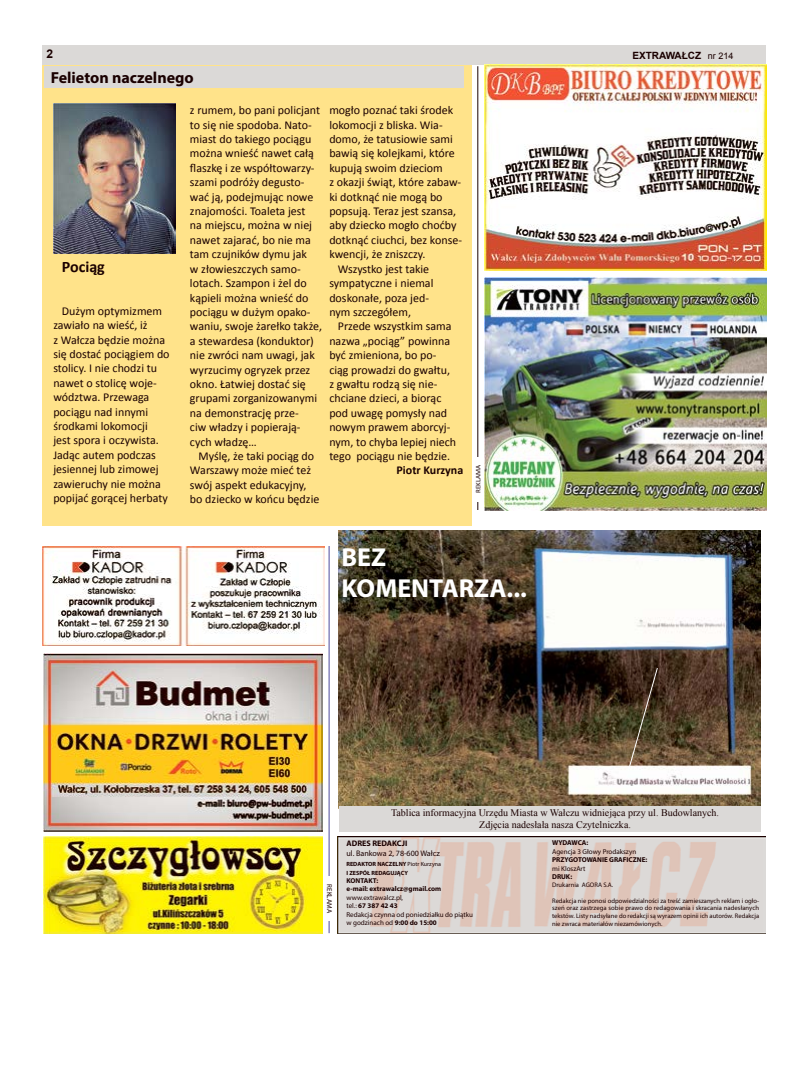
<style>
.page{position:relative;width:794px;height:1092px;background:#fff}
.page>*{position:absolute;margin:0;border:0;box-sizing:border-box;transform-origin:0 0}
.t1{font:700 26.1px/31.3px "Myriad Pro";color:#fff}
.t2{font:700 16px "Myriad Pro";color:#1a0000}
.t3{font:700 16px "Calibri";color:#1a0000}
.t4{font:12px/14.4px "Calibri";color:#1a0000}
.t5{font:700 12px "Calibri";color:#1a0000}
.t6{font:700 12px "Arial";color:#1a0000}
.t7{font:10px/12px "Times New Roman";color:#1a0000;text-align:center}
.t8{font:700 10px "Arial";color:#1a0000}
.t9{font:8px "Myriad Pro";color:#1a0000}
.t10{font:700 8px "Myriad Pro";color:#1a0000}
.t11{font:7px/8.4px "Myriad Pro";color:#1a0000}
.t12{font:700 7px/8.4px "Myriad Pro";color:#1a0000}
.t13{font:7px "Calibri";color:#1a0000}
.t14{font:6.5px/7.8px "Myriad Pro";color:#1a0000;text-align:justify}
.t15{font:700 6px/8.4px "Myriad Pro";color:#1a0000}
.s1{font-weight:400;font-size:9px}
.s2{font-weight:400}
.s3{font-weight:700}
</style>
<div class="page">
<div style="left:43px;top:45px;width:722px;height:19px;background:#dbd9d7"></div>
<div style="left:42px;top:65px;width:429px;height:460px;background:#ffe38a"></div>
<div style="left:44px;top:67px;width:419px;height:21px;background:#dbd9d7"></div>
<hr style="left:477px;top:66px;width:1px;height:444px;background:#1a0000">
<div style="left:475px;top:457px;width:5px;height:44px;background:#fff"></div>
<hr style="left:329px;top:546px;width:1px;height:387px;background:#4d4a9d">
<div style="left:327px;top:876px;width:5px;height:44px;background:#fff"></div>
<img style="left:43px;top:653px;width:279px;height:178px">
<img style="left:44px;top:836px;width:278px;height:97px">
<img style="left:43px;top:546px;width:281px;height:99px">
<img style="left:338px;top:836px;width:427px;height:97px">
<img style="left:485px;top:64px;width:281px;height:207px">
<img style="left:485px;top:278px;width:281px;height:232px">
<img style="left:53px;top:103px;width:123px;height:150px">
<img style="left:339px;top:530px;width:421px;height:275px">
<svg style="left:625px;top:666px;width:33px;height:113px;background:#665745"></svg>
<div style="left:339px;top:805px;width:421px;height:26px;background:#dbd9d7"></div>
<p class="t6" style="left:46px;top:46px;width:8px">2</p>
<p class="t8" style="left:632px;top:49px;width:103px">EXTRAWAŁCZ <span class="s1">nr 214</span></p>
<h2 class="t2" style="left:51px;top:67px;width:145px">Felieton naczelnego</h2>
<h2 class="t3" style="left:62px;top:256px;width:44px">Pociąg</h2>
<p class="t4" style="left:53px;top:303px;width:118px;text-indent:9px">Dużym optymizmem zawiało na wieść, iż<br>z Wałcza będzie można się dostać pociągiem do stolicy. I nie chodzi tu nawet o stolicę woje&shy;wództwa. Przewaga pociągu nad innymi środkami lokomocji<br>jest spora i oczywista.<br>Jadąc autem podczas jesiennej lub zimowej zawieruchy nie można popijać gorącej herbaty</p>
<p class="t4" style="left:190px;top:103px;width:134px">z rumem, bo pani policjant to się nie spodoba. Nato&shy;miast do takiego pociągu można wnieść nawet całą flaszkę i ze współtowarzy&shy;szami podróży degusto&shy;wać ją, podejmując nowe znajomości. Toaleta jest<br>na miejscu, można w niej nawet zajarać, bo nie ma tam czujników dymu jak<br>w złowieszczych samo&shy;lotach. Szampon i żel do kąpieli można wnieść do pociągu w dużym opako&shy;waniu, swoje żarełko także, a stewardesa (konduktor) nie zwróci nam uwagi, jak wyrzucimy ogryzek przez okno. Łatwiej dostać się grupami zorganizowanymi na demonstrację prze-<br>ciw władzy i popierają&shy;cych władzę…</p>
<p class="t4" style="left:190px;top:449px;width:131px;text-indent:9px">Myślę, że taki pociąg do<br>Warszawy może mieć też swój aspekt edukacyjny, bo dziecko w końcu będzie</p>
<p class="t4" style="left:329px;top:103px;width:125px">mogło poznać taki środek</p>
<p class="t4" style="left:329px;top:117px;width:115px">lokomocji z bliska. Wia-</p>
<p class="t4" style="left:329px;top:132px;width:125px">domo, że tatusiowie sami</p>
<p class="t4" style="left:329px;top:146px;width:127px">bawią się kolejkami, które</p>
<p class="t4" style="left:329px;top:161px;width:115px">kupują swoim dzieciom</p>
<p class="t4" style="left:329px;top:175px;width:133px">z okazji świąt, które zabaw-</p>
<p class="t4" style="left:329px;top:189px;width:115px">ki dotknąć nie mogą bo</p>
<p class="t4" style="left:329px;top:204px;width:128px">popsują. Teraz jest szansa,</p>
<p class="t4" style="left:329px;top:218px;width:129px">aby dziecko mogło choćby</p>
<p class="t4" style="left:329px;top:233px;width:134px">dotknąć ciuchci, bez konse-</p>
<p class="t4" style="left:329px;top:247px;width:97px">kwencji, że zniszczy.</p>
<p class="t4" style="left:338px;top:261px;width:93px">Wszystko jest takie</p>
<p class="t4" style="left:329px;top:276px;width:106px">sympatyczne i niemal</p>
<p class="t4" style="left:329px;top:290px;width:101px">doskonałe, poza jed-</p>
<p class="t4" style="left:329px;top:305px;width:83px">nym szczegółem,</p>
<p class="t4" style="left:338px;top:319px;width:115px">Przede wszystkim sama</p>
<p class="t4" style="left:329px;top:333px;width:122px">nazwa „pociąg” powinna</p>
<p class="t4" style="left:329px;top:348px;width:109px">być zmieniona, bo po-</p>
<p class="t4" style="left:329px;top:362px;width:122px">ciąg prowadzi do gwałtu,</p>
<p class="t4" style="left:329px;top:377px;width:109px">z gwałtu rodzą się nie-</p>
<p class="t4" style="left:329px;top:391px;width:114px">chciane dzieci, a biorąc</p>
<p class="t4" style="left:329px;top:405px;width:119px">pod uwagę pomysły nad</p>
<p class="t4" style="left:329px;top:420px;width:123px">nowym prawem aborcyj-</p>
<p class="t4" style="left:329px;top:434px;width:128px">nym, to chyba lepiej niech</p>
<p class="t4" style="left:329px;top:449px;width:122px">tego pociągu nie będzie.</p>
<p class="t5" style="left:396px;top:462px;width:68px">Piotr Kurzyna</p>
<p class="t13" style="left:474px;top:493px;width:29px;rotate:-90deg">REKLAMA</p>
<h1 class="t1" style="left:341px;top:540px;width:187px">BEZ<br>KOMENTARZA...</h1>
<p class="t11" style="left:334px;top:884px;width:30px;rotate:90deg">REKLAMA</p>
<p class="t7" style="left:391px;top:806px;width:329px">Tablica informacyjna Urzędu Miasta w Wałczu widniejąca przy ul. Budowlanych.<br>Zdjęcia nadesłała nasza Czytelniczka.</p>
<p class="t10" style="left:346px;top:838px;width:62px">ADRES REDAKCJI</p>
<p class="t9" style="left:346px;top:848px;width:95px">ul. Bankowa 2, 78-600 Wałcz</p>
<p class="t15" style="left:346px;top:859px;width:96px">REDAKTOR NACZELNY <span class="s2">Piotr Kurzyna<br></span>I ZESPÓŁ REDAGUJĄCY</p>
<p class="t12" style="left:346px;top:876px;width:96px">KONTAKT:<br>e-mail: extrawalcz@gmail.com</p>
<p class="t11" style="left:346px;top:893px;width:128px">www.extrawalcz.pl,<br>tel.: <span class="s3">67 387 42 43<br></span>Redakcja czynna od poniedziałku do piątku w godzinach od <span class="s3">9:00 do 15:00</span></p>
<p class="t12" style="left:552px;top:838px;width:38px">WYDAWCA:</p>
<p class="t11" style="left:552px;top:846px;width:86px">Agencja 3 Głowy Prodakszyn</p>
<p class="t12" style="left:552px;top:855px;width:97px">PRZYGOTOWANIE GRAFICZNE:</p>
<p class="t11" style="left:552px;top:863px;width:35px">mi KloszArt</p>
<p class="t12" style="left:552px;top:872px;width:22px">DRUK:</p>
<p class="t14" style="left:552px;top:880px;width:63px">Drukarnia AGORA S.A.</p>
<p class="t14" style="left:552px;top:896px;width:209px">Redakcja nie ponosi odpowiedzialności za treść zamieszanych reklam i ogło&shy;szeń oraz zastrzega sobie prawo do redagowania i skracania nadesłanych tekstów. Listy nadsyłane do redakcji są wyrazem opinii ich autorów. Redakcja nie zwraca materiałów niezamówionych.</p>
</div>
